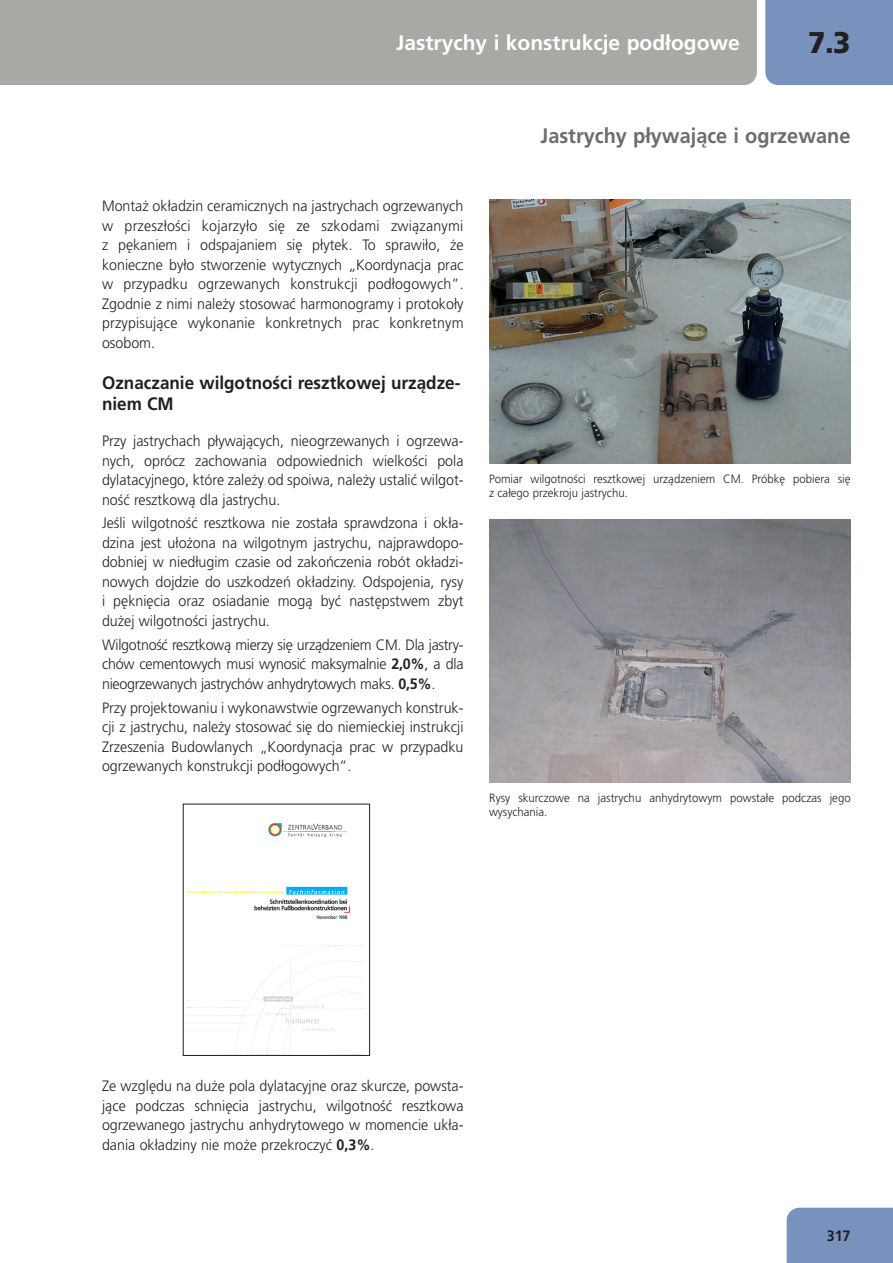
<style>
.page{position:relative;width:893px;height:1263px;background:#fff}
.page>*{position:absolute;margin:0;border:0;box-sizing:border-box;transform-origin:0 0}
.t1{font:900 30px "Frutiger LT Com";color:#231f20;scale:.95 1}
.t2{font:700 21px "Frutiger LT Com";color:#fff}
._11_KAP_Überschrift{font:700 21px "Frutiger LT Com";color:#6c6d70;scale:.95 1}
._16_Überschrift{font:700 18px/21.6px "Frutiger LT Com";color:#231f20;scale:.95 1}
._11_copy_10{font:300 15px/19.5px "Frutiger LT Com";color:#231f20;text-align:justify;scale:.95 1}
.t3{font:700 15px "Frutiger LT Com";color:#231f20;scale:.95 1}
._32_BU_L{font:300 12px/13.5px "Frutiger LT Com";color:#231f20;scale:.95 1}
.s1{font-weight:700}
</style>
<div class="page">
<div style="left:787px;top:1208px;width:106px;height:55px;background:#7891bd"></div>
<div style="left:765px;top:0;width:128px;height:85px;background:#7891bd"></div>
<div style="left:1px;top:0;width:756px;height:85px;background:#a8a8a5"></div>
<svg style="left:0;top:0;width:1px;height:85px"></svg>
<img style="left:489px;top:519px;width:361px;height:264px">
<img style="left:187px;top:822px;width:177px;height:232px">
<div style="left:183px;top:804px;width:187px;height:252px;border:1px solid #231f20"></div>
<img style="left:489px;top:200px;width:361px;height:263px">
<h2 class="t2" style="left:396px;top:30px;width:345px">Jastrychy i konstrukcje podłogowe</h2>
<h1 class="t1" style="left:808px;top:24px;width:46px">7.3</h1>
<p class="_11_copy_10" style="left:102px;top:196px;width:382px">Montaż okładzin ceramicznych na jastrychach ogrzewanych w przeszłości kojarzyło się ze szkodami związanymi z pękaniem i odspajaniem się płytek. To sprawiło, że konieczne było stworzenie wytycznych „Koordynacja prac w przypadku ogrzewanych konstrukcji podłogowych”.<br>Zgodnie z nimi należy stosować harmonogramy i protokoły przypisujące wykonanie konkretnych prac konkretnym osobom.</p>
<p class="_16_Überschrift" style="left:102px;top:372px;width:379px">Oznaczanie wilgotności resztkowej urządze&shy;niem CM</p>
<p class="_11_copy_10" style="left:102px;top:431px;width:382px">Przy jastrychach pływających, nieogrzewanych i ogrzewa&shy;nych, oprócz zachowania odpowiednich wielkości pola dylatacyjnego, które zależy od spoiwa, należy ustalić wilgot&shy;ność resztkową dla jastrychu.</p>
<p class="_11_copy_10" style="left:102px;top:514px;width:382px">Jeśli wilgotność resztkowa nie została sprawdzona i okła&shy;dzina jest ułożona na wilgotnym jastrychu, najprawdopo&shy;dobniej w niedługim czasie od zakończenia robót okładzi&shy;nowych dojdzie do uszkodzeń okładziny. Odspojenia, rysy i pęknięcia oraz osiadanie mogą być następstwem zbyt dużej wilgotności jastrychu.</p>
<p class="_11_copy_10" style="left:102px;top:635px;width:382px">Wilgotność resztkową mierzy się urządzeniem CM. Dla jastry&shy;chów cementowych musi wynosić maksymalnie <span class="s1">2,0%</span>, a dla nieogrzewanych jastrychów anhydrytowych maks. <span class="s1">0,5%</span>.</p>
<p class="_11_copy_10" style="left:102px;top:698px;width:382px">Przy projektowaniu i wykonawstwie ogrzewanych konstruk&shy;cji z jastrychu, należy stosować się do niemieckiej instrukcji Zrzeszenia Budowlanych „Koordynacja prac w przypadku ogrzewanych konstrukcji podłogowych”.</p>
<p class="_11_KAP_Überschrift" style="left:541px;top:124px;width:328px">Jastrychy pływające i ogrzewane</p>
<p class="_32_BU_L" style="left:489px;top:472px;width:382px">Pomiar wilgotności resztkowej urządzeniem CM. Próbkę pobiera się z całego przekroju jastrychu.</p>
<p class="_32_BU_L" style="left:489px;top:792px;width:382px">Rysy skurczowe na jastrychu anhydrytowym powstałe podczas jego wysychania.</p>
<p class="_11_copy_10" style="left:102px;top:1076px;width:382px">Ze względu na duże pola dylatacyjne oraz skurcze, powsta&shy;jące podczas schnięcia jastrychu, wilgotność resztkowa ogrzewanego jastrychu anhydrytowego w momencie ukła&shy;dania okładziny nie może przekroczyć <span class="s1">0,3%</span>.</p>
<p class="t3" style="left:827px;top:1226px;width:26px">317</p>
</div>
